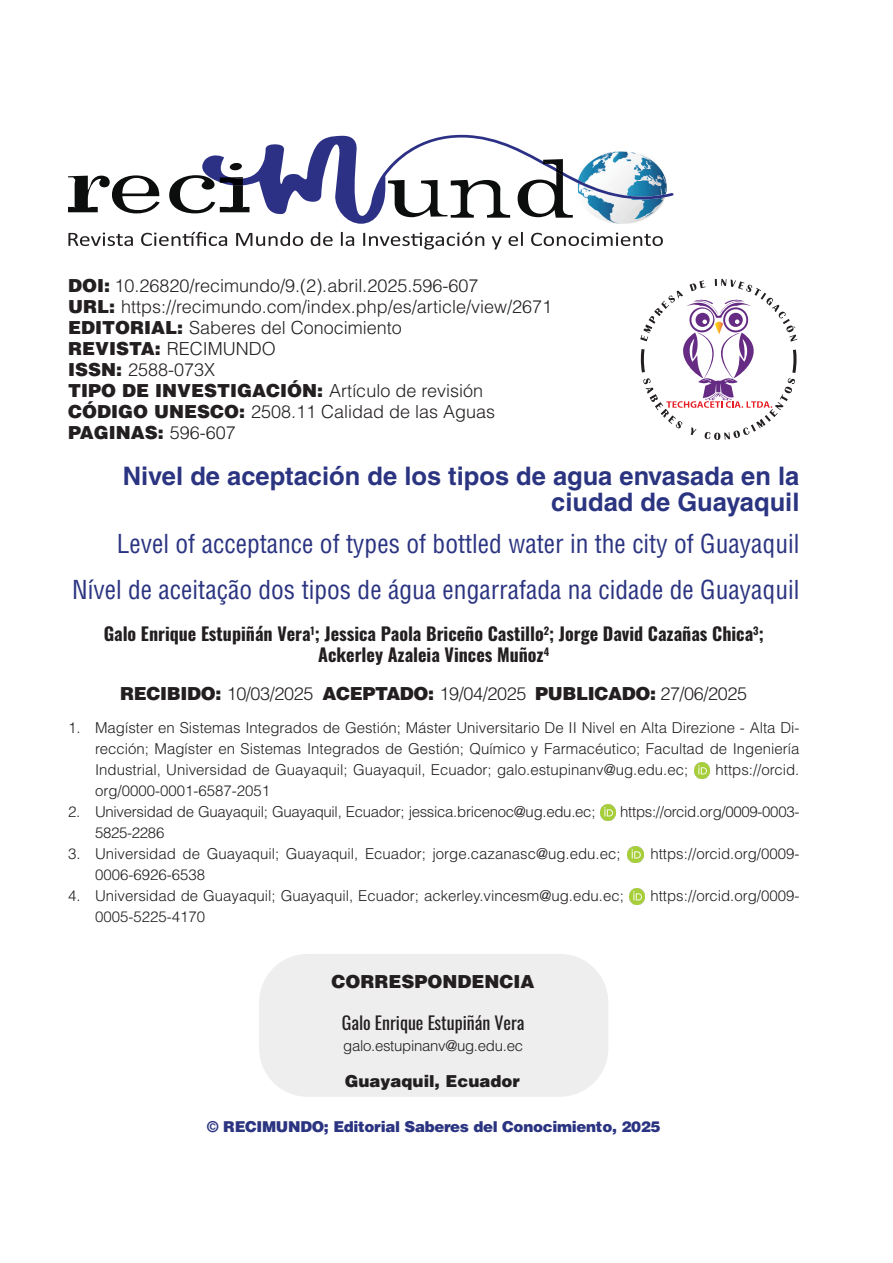
<style>
.page{position:relative;width:893px;height:1263px;background:#fff}
.page>*{position:absolute;margin:0;border:0;box-sizing:border-box;transform-origin:0 0}
.t1{font:condensed 25.5px "Helvetica LT Std";color:#2b3481}
.t2{font:700 25.5px/25.5px "Helvetica LT Std";color:#2b3481;text-align:right}
.t3{font:300 18px "Helvetica LT Std";color:#231f20}
.t4{font:700 18px "Oswald";color:#231f20}
.t5{font:900 18px "Helvetica LT Std";color:#231f20}
.t6{font:300 18px "Helvetica LT Std";letter-spacing:-.02em;color:#231f20}
.t7{font:18px "Oswald";color:#231f20}
.t8{font:900 16.5px "Helvetica LT Std";color:#231f20}
.t9{font:300 15px/21px "Helvetica LT Std";color:#231f20;text-align:justify}
.t10{font:300 15px "Helvetica LT Std";letter-spacing:-.02em;color:#231f20}
.t11{font:900 15px "Helvetica LT Std";letter-spacing:-.02em;color:#2b3481}
.s1{font-weight:900}
.s2{font-weight:300}
</style>
<div class="page">
<svg style="left:68px;top:175px;width:92px;height:38px"></svg>
<svg style="left:169px;top:134px;width:505px;height:90px"></svg>
<svg style="left:68px;top:233px;width:65px;height:13px"></svg>
<svg style="left:141px;top:232px;width:86px;height:14px"></svg>
<svg style="left:236px;top:232px;width:67px;height:14px"></svg>
<svg style="left:311px;top:232px;width:22px;height:14px"></svg>
<svg style="left:341px;top:232px;width:13px;height:14px"></svg>
<svg style="left:363px;top:232px;width:121px;height:17px"></svg>
<svg style="left:492px;top:236px;width:10px;height:13px"></svg>
<svg style="left:508px;top:232px;width:15px;height:14px"></svg>
<svg style="left:531px;top:233px;width:132px;height:13px"></svg>
<img style="left:694px;top:763px;width:16px;height:15px">
<img style="left:600px;top:805px;width:16px;height:15px">
<img style="left:628px;top:847px;width:15px;height:15px">
<img style="left:629px;top:889px;width:16px;height:15px">
<div style="left:259px;top:954px;width:349px;height:143px;background:#edeeed;border-radius:49px"></div>
<svg style="left:640px;top:279px;width:157px;height:161px"></svg>
<p class="t3" style="left:68px;top:274px;width:412px"><span class="s1">DOI:</span> 10.26820/recimundo/9.(2).abril.2025.596-607</p>
<p class="t3" style="left:68px;top:295px;width:486px"><span class="s1">URL:</span> https://recimundo.com/index.php/es/article/view/2671</p>
<p class="t3" style="left:68px;top:316px;width:335px"><span class="s1">EDITORIAL:</span> Saberes del Conocimiento</p>
<p class="t3" style="left:68px;top:337px;width:209px"><span class="s1">REVISTA:</span> RECIMUNDO</p>
<p class="t3" style="left:68px;top:358px;width:149px"><span class="s1">ISSN:</span> 2588-073X</p>
<p class="t5" style="left:68px;top:378px;width:416px">TIPO DE INVESTIGACIÓN: <span class="s2">Artículo de revisión</span></p>
<p class="t3" style="left:68px;top:400px;width:429px"><span class="s1">CÓDIGO UNESCO:</span> 2508.11 Calidad de las Aguas</p>
<p class="t5" style="left:68px;top:420px;width:169px">PAGINAS: <span class="s2">596-607</span></p>
<p class="t2" style="left:123px;top:463px;width:678px">Nivel de aceptación de los tipos de agua envasada en la ciudad de Guayaquil</p>
<p class="t1" style="left:117px;top:527px;width:684px">Level of acceptance of types of bottled water in the city of Guayaquil</p>
<p class="t1" style="left:72px;top:574px;width:729px">Nível de aceitação dos tipos de água engarrafada na cidade de Guayaquil</p>
<p class="t4" style="left:104px;top:624px;width:662px">Galo Enrique Estupiñán Vera<sup>1</sup>; Jessica Paola Briceño Castillo<sup>2</sup>; Jorge David Cazañas Chica<sup>3</sup>;</p>
<p class="t4" style="left:318px;top:645px;width:232px">Ackerley Azaleia Vinces Muñoz<sup>4</sup></p>
<p class="t6" style="left:120px;top:682px;width:628px"><span class="s1">RECIBIDO:</span> 10/03/2025 <span class="s1">ACEPTADO:</span> 19/04/2025 <span class="s1">PUBLICADO:</span> 27/06/2025</p>
<p class="t9" style="left:95px;top:717px;width:706px;text-indent:-27px">1. Magíster en Sistemas Integrados de Gestión; Máster Universitario De II Nivel en Alta Direzione - Alta Di&shy;rección; Magíster en Sistemas Integrados de Gestión; Químico y Farmacéutico; Facultad de Ingeniería Industrial, Universidad de Guayaquil; Guayaquil, Ecuador; galo.estupinanv@ug.edu.ec;</p>
<p class="t9" style="left:715px;top:759px;width:85px">https://orcid.</p>
<p class="t9" style="left:95px;top:780px;width:177px">org/0000-0001-6587-2051</p>
<p class="t10" style="left:68px;top:802px;width:529px">2. Universidad de Guayaquil; Guayaquil, Ecuador; jessica.bricenoc@ug.edu.ec;</p>
<p class="t10" style="left:620px;top:802px;width:181px">https://orcid.org/0009-0003-</p>
<p class="t10" style="left:95px;top:823px;width:71px">5825-2286</p>
<p class="t9" style="left:68px;top:843px;width:554px">3. Universidad de Guayaquil; Guayaquil, Ecuador; jorge.cazanasc@ug.edu.ec;</p>
<p class="t9" style="left:650px;top:843px;width:150px">https://orcid.org/0009-</p>
<p class="t9" style="left:95px;top:864px;width:112px">0006-6926-6538</p>
<p class="t9" style="left:68px;top:885px;width:557px">4. Universidad de Guayaquil; Guayaquil, Ecuador; ackerley.vincesm@ug.edu.ec;</p>
<p class="t9" style="left:650px;top:885px;width:150px">https://orcid.org/0009-</p>
<p class="t9" style="left:95px;top:906px;width:112px">0005-5225-4170</p>
<p class="t5" style="left:332px;top:970px;width:204px">CORRESPONDENCIA</p>
<p class="t7" style="left:342px;top:1007px;width:184px">Galo Enrique Estupiñán Vera</p>
<p class="t10" style="left:343px;top:1037px;width:181px">galo.estupinanv@ug.edu.ec</p>
<p class="t8" style="left:345px;top:1070px;width:177px">Guayaquil, Ecuador</p>
<p class="t11" style="left:207px;top:1116px;width:455px">© RECIMUNDO; Editorial Saberes del Conocimiento, 2025</p>
</div>
